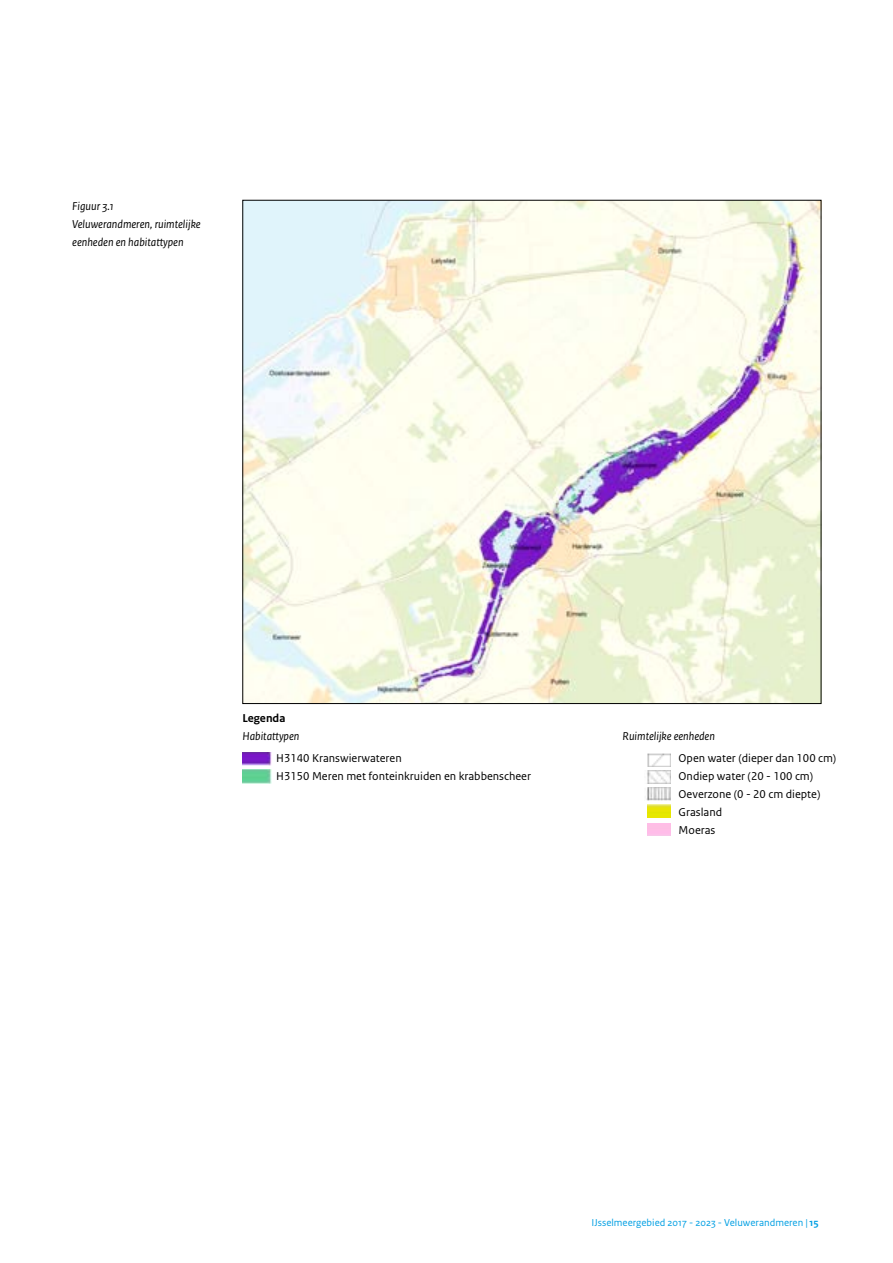
<style>
.page{position:relative;width:893px;height:1263px;background:#fff}
.page>*{position:absolute;margin:0;border:0;box-sizing:border-box;transform-origin:0 0}
.t1{font:12px/18px "Rijksoverheid Sans Text";color:#000}
.t2{font:italic 12px/18px "Rijksoverheid Sans Text";color:#000}
.t3{font:700 12px "Rijksoverheid Sans Text";color:#000}
.t4{font:10.5px "Rijksoverheid Sans Text";color:#009fe3}
.s1{font-weight:700}
</style>
<div class="page">
<img style="left:647px;top:805px;width:24px;height:12px">
<img style="left:647px;top:753px;width:24px;height:13px">
<img style="left:647px;top:770px;width:24px;height:14px">
<img style="left:646px;top:788px;width:25px;height:13px">
<img style="left:244px;top:202px;width:575px;height:500px">
<img style="left:243px;top:752px;width:28px;height:14px">
<img style="left:243px;top:770px;width:28px;height:13px">
<p class="t2" style="left:72px;top:197px;width:130px">Figuur 3.1<br>Veluwerandmeren, ruimtelijke eenheden en habitattypen</p>
<p class="t3" style="left:242px;top:711px;width:44px">Legenda</p>
<p class="t2" style="left:242px;top:727px;width:59px">Habitattypen</p>
<p class="t2" style="left:623px;top:727px;width:94px">Ruimtelijke eenheden</p>
<p class="t1" style="left:276px;top:749px;width:256px">H3140 Kranswierwateren<br>H3150 Meren met fonteinkruiden en krabbenscheer</p>
<p class="t1" style="left:679px;top:749px;width:159px">Open water (dieper dan 100 cm)<br>Ondiep water (20 - 100 cm)<br>Oeverzone (0 - 20 cm diepte)<br>Grasland<br>Moeras</p>
<p class="t4" style="left:592px;top:1216px;width:229px">IJsselmeergebied 2017 - 2023 - Veluwerandmeren | <span class="s1">15</span></p>
</div>
